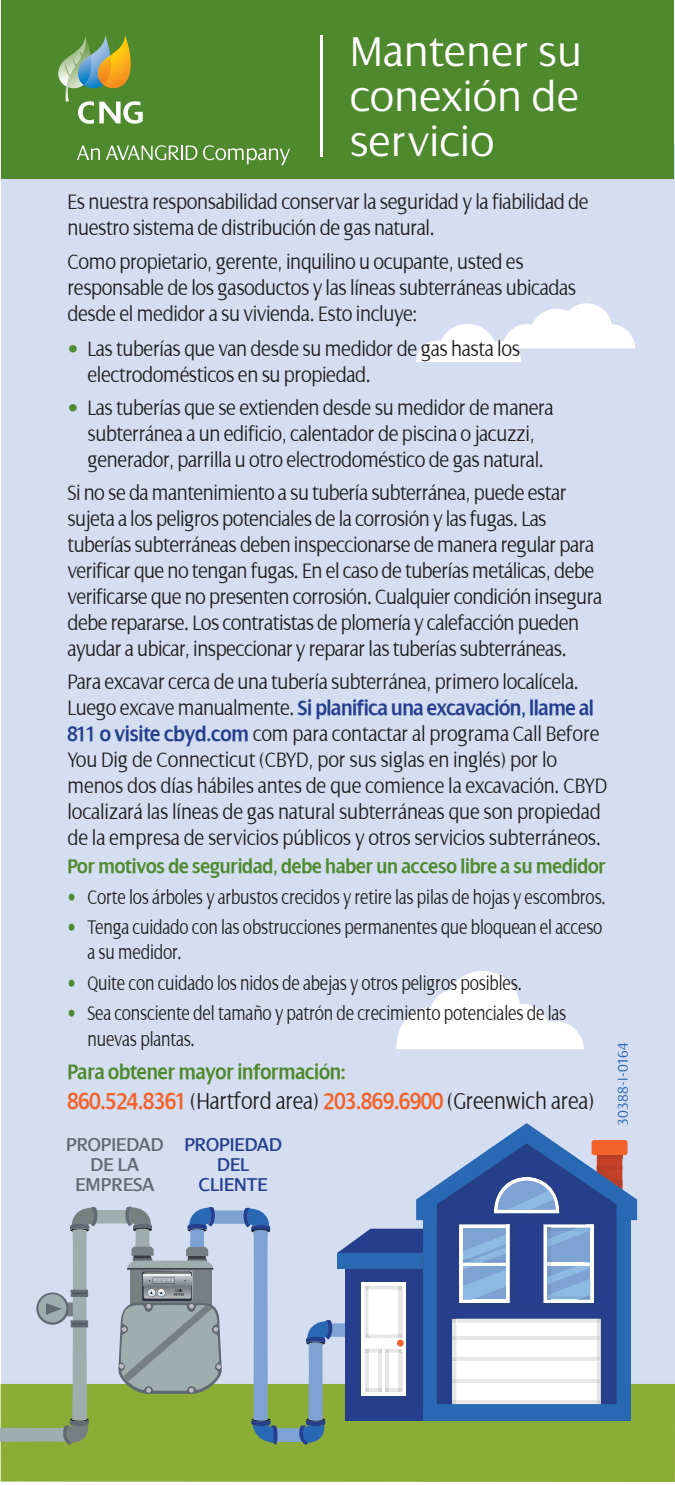
<style>
.page{position:relative;width:675px;height:1485px;background:#fff}
.page>*{position:absolute;margin:0;border:0;box-sizing:border-box;transform-origin:0 0}
.t1{font:300 45px/45px "Dialog";color:#fff;text-align:justify}
.t2{font:300 25px "Dialog";letter-spacing:-.01em;color:#231f20;scale:.86 1}
.t3{font:300 22.5px/26px "Dialog";letter-spacing:-.02em;color:#231f20;scale:.88 1}
.t4{font:600 22.5px "Dialog";letter-spacing:-.01em;color:#4e892d;scale:.86 1}
.t5{font:300 21.25px/25px "Dialog";letter-spacing:-.01em;color:#231f20;scale:.8 1}
.t6{font:600 21.25px "Dialog";letter-spacing:-.01em;color:#4e892d;scale:.88 1}
.t7{font:20px/20px "Dialog";color:#5f6a74;text-align:center}
.t8{font:20px/20px "Dialog";color:#253f8e;text-align:center}
.t9{font:300 15px "Dialog";color:#2968b3}
.s1{color:#4e892d}
.s2{font-weight:600;color:#253f8e}
.s3{font-weight:600;color:#f2622a}
</style>
<div class="page">
<div style="left:1px;top:144px;width:674px;height:1302px;background:#d4def0"></div>
<div style="left:1px;top:1384px;width:674px;height:98px;background:#8bac35"></div>
<svg style="left:396px;top:971px;width:188px;height:78px"></svg>
<svg style="left:416px;top:303px;width:219px;height:59px"></svg>
<svg style="left:0;top:1123px;width:637px;height:322px"></svg>
<div style="left:1px;top:0;width:672px;height:179px;background:#4e892d"></div>
<hr style="left:321px;top:35px;width:2px;height:122px;background:#fff">
<svg style="left:77px;top:145px;width:23px;height:15px"></svg>
<svg style="left:106px;top:145px;width:91px;height:15px"></svg>
<svg style="left:203px;top:145px;width:87px;height:20px"></svg>
<svg style="left:58px;top:35px;width:85px;height:89px"></svg>
<h1 class="t1" style="left:350px;top:30px;width:234px">Mantener su conexión de servicio</h1>
<p class="t3" style="left:68px;top:189px;width:594px">Es nuestra responsabilidad conservar la seguridad y la fiabilidad de nuestro sistema de distribución de gas natural.</p>
<p class="t3" style="left:68px;top:248px;width:580px">Como propietario, gerente, inquilino u ocupante, usted es responsable de los gasoductos y las líneas subterráneas ubicadas desde el medidor a su vivienda. Esto incluye:</p>
<p class="t3" style="left:88px;top:335px;width:493px;text-indent:-20px"><span class="s1">•</span> Las tuberías que van desde su medidor de gas hasta los electrodomésticos en su propiedad.</p>
<p class="t3" style="left:68px;top:395px;width:554px;text-align:center"><span class="s1">•</span> Las tuberías que se extienden desde su medidor de manera subterránea a un edificio, calentador de piscina o jacuzzi, generador, parrilla u otro electrodoméstico de gas natural.</p>
<p class="t3" style="left:68px;top:480px;width:609px">Si no se da mantenimiento a su tubería subterránea, puede estar sujeta a los peligros potenciales de la corrosión y las fugas. Las tuberías subterráneas deben inspeccionarse de manera regular para verificar que no tengan fugas. En el caso de tuberías metálicas, debe verificarse que no presenten corrosión. Cualquier condición insegura debe repararse. Los contratistas de plomería y calefacción pueden ayudar a ubicar, inspeccionar y reparar las tuberías subterráneas.</p>
<p class="t3" style="left:68px;top:669px;width:615px">Para excavar cerca de una tubería subterránea, primero localícela.<br>Luego excave manualmente. <span class="s2">Si planifica una excavación, llame al 811 o visite cbyd.com</span> com para contactar al programa Call Before You Dig de Connecticut (CBYD, por sus siglas en inglés) por lo menos dos días hábiles antes de que comience la excavación. CBYD localizará las líneas de gas natural subterráneas que son propiedad de la empresa de servicios públicos y otros servicios subterráneos.</p>
<p class="t6" style="left:68px;top:855px;width:613px">Por motivos de seguridad, debe haber un acceso libre a su medidor</p>
<p class="t5" style="left:68px;top:885px;width:675px"><span class="s1">•</span> Corte los árboles y arbustos crecidos y retire las pilas de hojas y escombros.</p>
<p class="t5" style="left:87px;top:915px;width:645px;text-indent:-20px"><span class="s1">•</span> Tenga cuidado con las obstrucciones permanentes que bloquean el acceso a su medidor.</p>
<p class="t5" style="left:68px;top:970px;width:570px"><span class="s1">•</span> Quite con cuidado los nidos de abejas y otros peligros posibles.</p>
<p class="t5" style="left:87px;top:1000px;width:600px;line-height:26px;text-indent:-20px"><span class="s1">•</span> Sea consciente del tamaño y patrón de crecimiento potenciales de las nuevas plantas.</p>
<p class="t4" style="left:68px;top:1060px;width:325px">Para obtener mayor información:</p>
<p class="t2" style="left:68px;top:1088px;width:614px"><span class="s3">860.524.8361</span> (Hartford area) <span class="s3">203.869.6900</span> (Greenwich area)</p>
<p class="t7" style="left:66px;top:1135px;width:99px">PROPIEDAD<br>DE LA<br>EMPRESA</p>
<p class="t8" style="left:184px;top:1135px;width:99px">PROPIEDAD<br>DEL<br>CLIENTE</p>
<p class="t9" style="left:615px;top:1126px;width:86px;rotate:-90deg">30388-I-0164</p>
</div>
